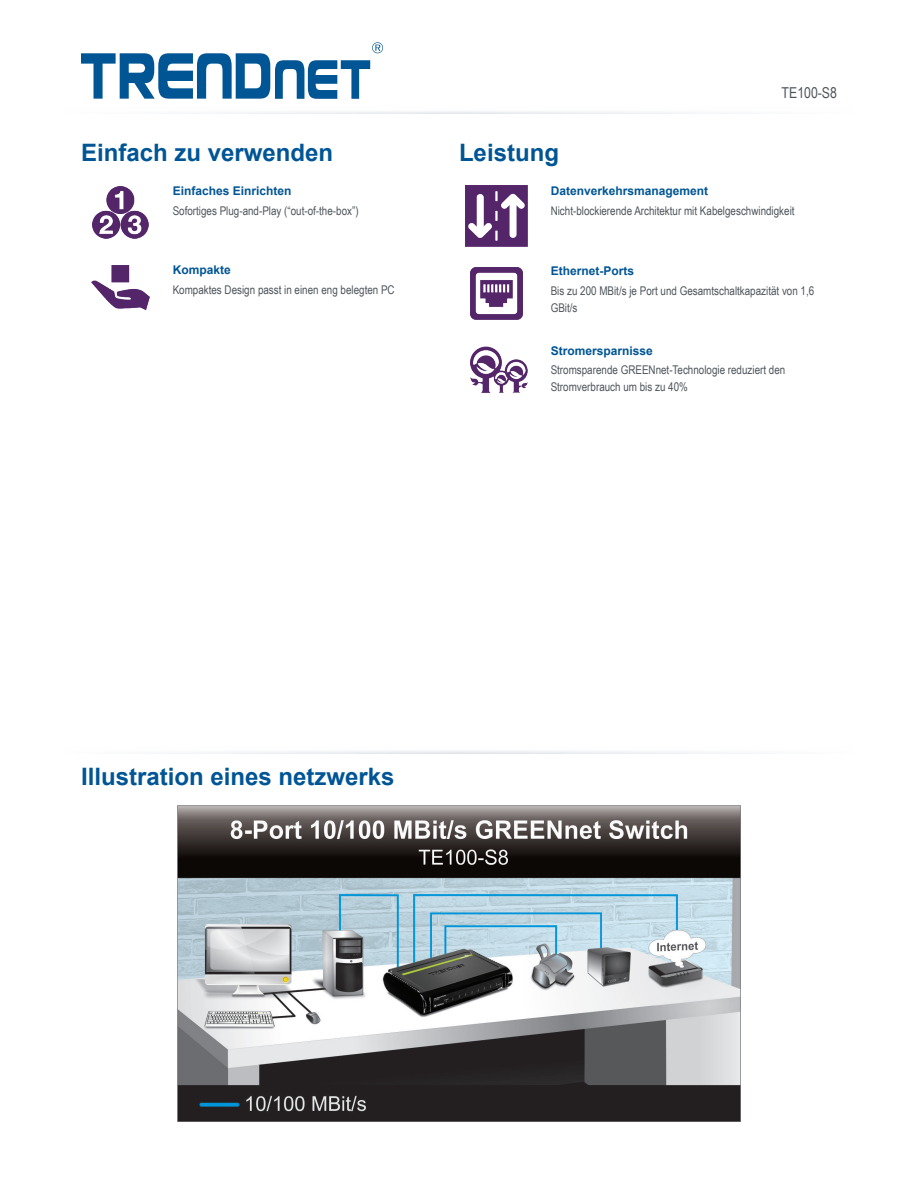
<style>
.page{position:relative;width:918px;height:1188px;background:#fff}
.page>*{position:absolute;margin:0;border:0;box-sizing:border-box;transform-origin:0 0}
.t1{font:700 24px "Arial";color:#005595}
.t2{font:15px "Arial Narrow";color:#4d545a}
.t3{font:12px/16.5px "Arial Narrow";color:#4d545a}
.t4{font:700 12px "Arial";color:#005595}
</style>
<div class="page">
<svg style="left:201px;top:111px;width:517px;height:3px"></svg>
<svg style="left:81px;top:42px;width:302px;height:57px"></svg>
<img style="left:470px;top:346px;width:58px;height:47px">
<img style="left:466px;top:185px;width:61px;height:62px">
<img style="left:92px;top:266px;width:58px;height:45px">
<img style="left:93px;top:187px;width:55px;height:52px">
<img style="left:178px;top:806px;width:562px;height:315px">
<img style="left:470px;top:267px;width:53px;height:52px">
<p class="t2" style="left:782px;top:81px;width:57px">TE100-S8</p>
<p class="t1" style="left:81px;top:136px;width:254px">Einfach zu verwenden</p>
<p class="t1" style="left:459px;top:136px;width:102px">Leistung</p>
<p class="t4" style="left:173px;top:183px;width:120px">Einfaches Einrichten</p>
<p class="t3" style="left:173px;top:202px;width:187px">Sofortiges Plug-and-Play (“out-of-the-box”)</p>
<p class="t4" style="left:551px;top:183px;width:159px">Datenverkehrsmanagement</p>
<p class="t3" style="left:551px;top:202px;width:245px">Nicht-blockierende Architektur mit Kabelgeschwindigkeit</p>
<p class="t4" style="left:173px;top:262px;width:60px">Kompakte</p>
<p class="t3" style="left:173px;top:281px;width:224px">Kompaktes Design passt in einen eng belegten PC</p>
<p class="t4" style="left:551px;top:263px;width:85px">Ethernet-Ports</p>
<p class="t3" style="left:551px;top:282px;width:265px">Bis zu 200 MBit/s je Port und Gesamtschaltkapazität von 1,6<br>GBit/s</p>
<p class="t4" style="left:551px;top:342px;width:104px">Stromersparnisse</p>
<p class="t3" style="left:551px;top:361px;width:236px">Stromsparende GREENnet-Technologie reduziert den<br>Stromverbrauch um bis zu 40%</p>
<p class="t1" style="left:81px;top:761px;width:315px">Illustration eines netzwerks</p>
</div>
